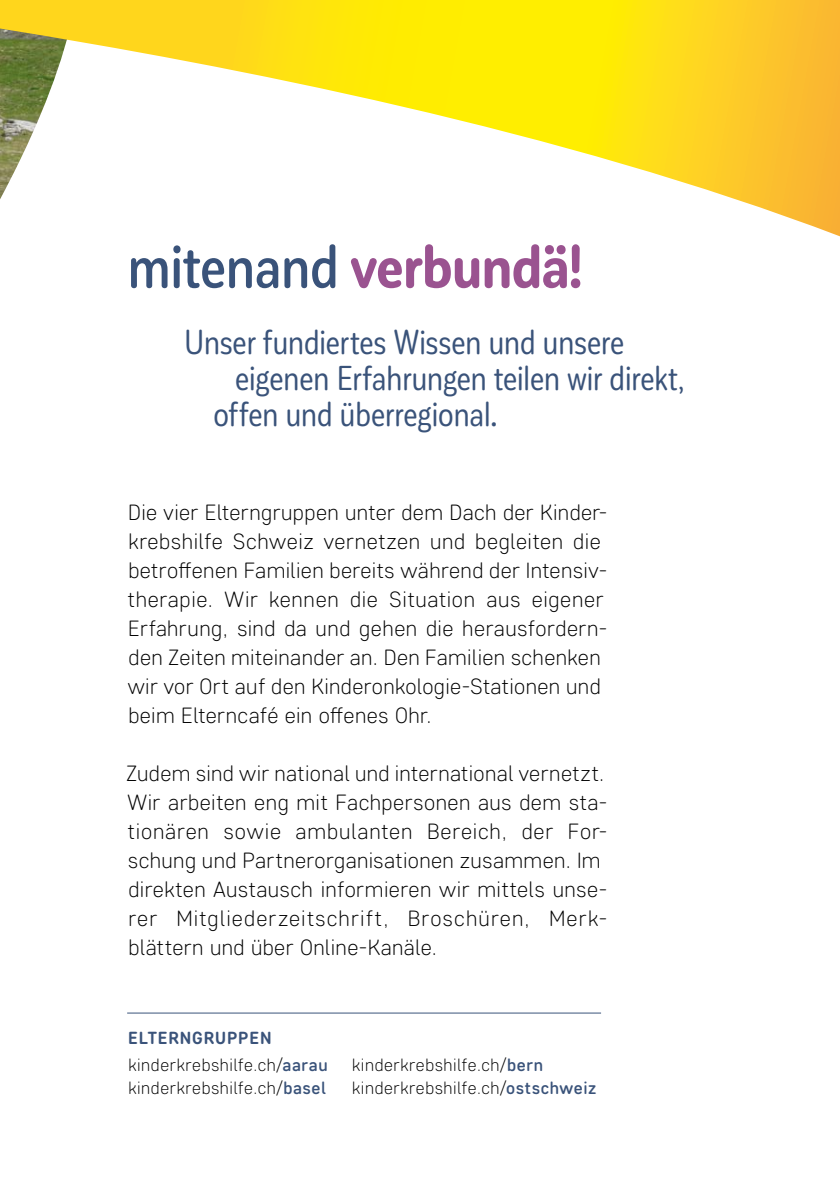
<style>
.page{position:relative;width:840px;height:1191px;background:#fff}
.page>*{position:absolute;margin:0;border:0;box-sizing:border-box;transform-origin:0 0}
.t1{font:700 condensed 60px "Corp Sans Rd";letter-spacing:-.015em;color:#9a5390}
.t2{font:condensed 34px "Corp Sans Rd";color:#3a537a}
.t3{font:300 22px/29px "Core Sans DS25";letter-spacing:.02em;color:#000}
.t4{font:300 17.6px/23.8px "Core Sans DS25";letter-spacing:.03em;color:#000}
.t5{font:700 17.6px "Core Sans DS55";letter-spacing:.05em;color:#3a537a}
.s1{font-weight:500;color:#3a537a}
.s2{font-family:"Core Sans DS45";font-weight:500;color:#3a537a}
</style>
<div class="page">
<hr style="left:127px;top:1012px;width:473px;height:1px;background:#3a537a">
<svg style="left:0;top:0;width:839px;height:236px"></svg>
<h1 class="t1" style="left:128px;top:229px;width:456px"><span class="s1">mitenand</span> verbundä!</h1>
<h2 class="t2" style="left:184px;top:320px;width:441px">Unser fundiertes Wissen und unsere</h2>
<h2 class="t2" style="left:235px;top:356px;width:450px">eigenen Erfahrungen teilen wir direkt,</h2>
<h2 class="t2" style="left:213px;top:392px;width:285px">offen und überregional.</h2>
<p class="t3" style="left:128px;top:497px;width:481px">Die vier Elterngruppen unter dem Dach der Kinder&shy;krebshilfe Schweiz vernetzen und begleiten die betroffenen Familien bereits während der Intensiv&shy;therapie. Wir kennen die Situation aus eigener Erfahrung, sind da und gehen die herausfordern&shy;den Zeiten miteinander an. Den Familien schenken wir vor Ort auf den Kinderonkologie-Stationen und beim Elterncafé ein offenes Ohr.</p>
<p class="t3" style="left:126px;top:758px;width:482px">Zudem sind wir national und international vernetzt.<br>Wir arbeiten eng mit Fachpersonen aus dem sta&shy;tionären sowie ambulanten Bereich, der For&shy;schung und Partnerorganisationen zusammen. Im direkten Austausch informieren wir mittels unse&shy;rer Mitgliederzeitschrift, Broschüren, Merk&shy;blättern und über Online-Kanäle.</p>
<p class="t5" style="left:128px;top:1027px;width:145px">ELTERNGRUPPEN</p>
<p class="t4" style="left:128px;top:1052px;width:200px">kinderkrebshilfe.ch/<span class="s2">aarau </span>kinderkrebshilfe.ch/<span class="s2">basel</span></p>
<p class="t4" style="left:352px;top:1052px;width:245px">kinderkrebshilfe.ch/<span class="s2">bern </span>kinderkrebshilfe.ch/<span class="s2">ostschweiz</span></p>
</div>
